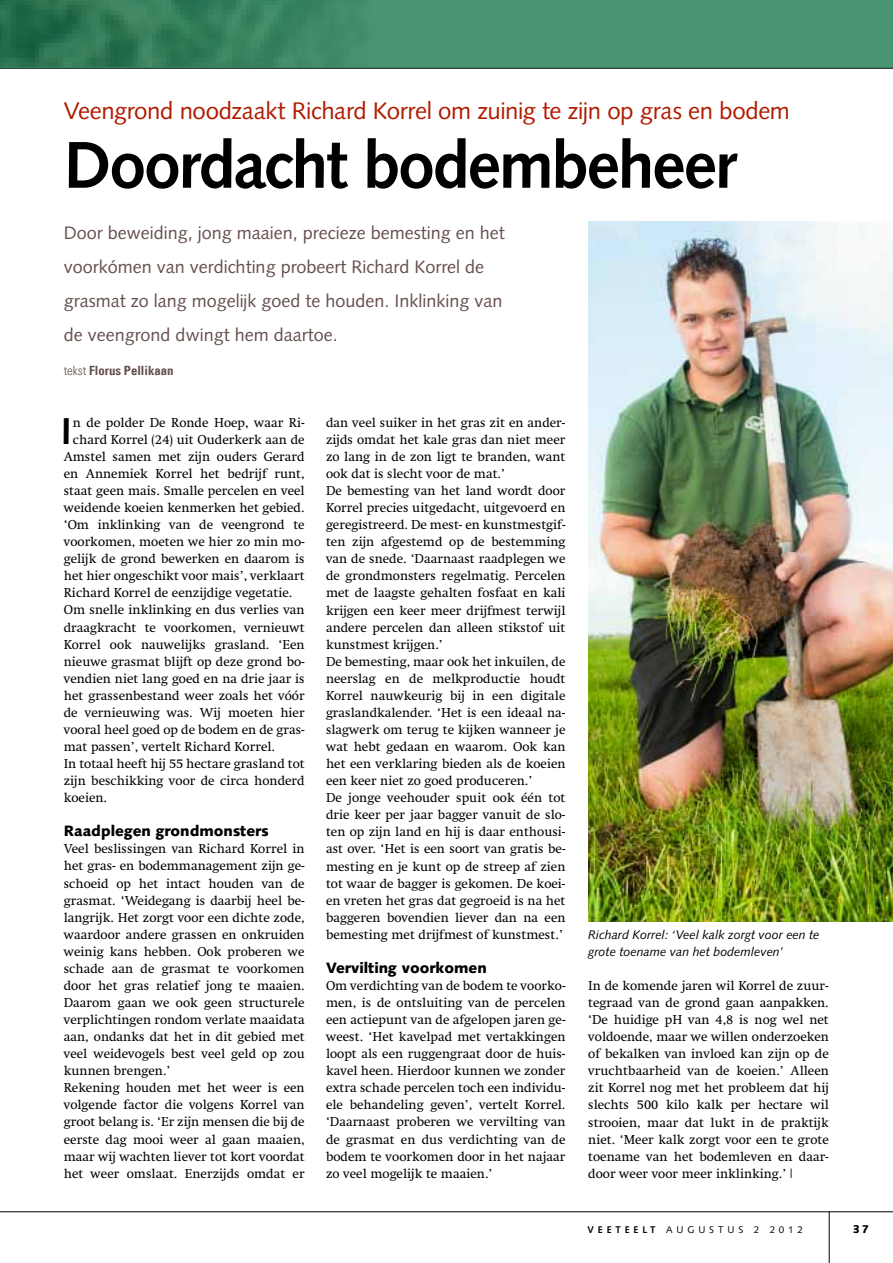
<style>
.page{position:relative;width:893px;height:1263px;background:#fff}
.page>*{position:absolute;margin:0;border:0;box-sizing:border-box;transform-origin:0 0}
.t1{font:700 66px "Syntax LT Pro";letter-spacing:-.03em;color:#000}
.t2{font:700 37.35px "Syntax LT Pro";color:#000}
.t3{font:24px "Syntax LT Pro";letter-spacing:-.015em;color:#b01b00}
.t4{font:18px/34.2px "Syntax LT Pro";color:#654f4d}
.t5{font:900 15px "Syntax LT Pro";color:#000}
.t6{font:13.2px/17.1px "Swift LT Pro";color:#000}
.t7{font:12.75px "Univers Com 67 Bold Cond";color:#654f4d}
.t8{font:italic 12.45px/17.1px "Syntax LT Pro";color:#000}
.t9{font:900 11.25px "Syntax LT Pro";color:#000}
.t10{font:9.75px "Syntax LT Pro";letter-spacing:.4em;color:#000}
.s1{font-family:"Univers Com 47 Light Cond"}
.s2{font-family:"Univers LT Pro 45";font-weight:300}
.s3{font-weight:700}
</style>
<div class="page">
<svg style="left:0;top:1211px;width:893px;height:52px"></svg>
<hr style="left:829px;top:1212px;width:1px;height:51px;background:#000">
<svg style="left:0;top:0;width:893px;height:68px;background:#408968"></svg>
<img style="left:588px;top:222px;width:305px;height:700px">
<h3 class="t3" style="left:64px;top:97px;width:728px">Veengrond noodzaakt Richard Korrel om zuinig te zijn op gras en bodem</h3>
<h1 class="t1" style="left:64px;top:126px;width:675px">Doordacht bodembeheer</h1>
<h3 class="t4" style="left:64px;top:216px;width:442px">Door beweiding, jong maaien, precieze bemesting en het voorkómen van verdichting probeert Richard Korrel de grasmat zo lang mogelijk goed te houden. Inklinking van de veengrond dwingt hem daartoe.</h3>
<p class="t7" style="left:64px;top:363px;width:111px"><span class="s1">tekst</span> Florus Pellikaan</p>
<h2 class="t2" style="left:61px;top:409px;width:12px">I</h2>
<p class="t6" style="left:73px;top:414px;width:233px">n de polder De Ronde Hoep, waar Ri-</p>
<p class="t6" style="left:73px;top:431px;width:233px">chard Korrel (24) uit Ouderkerk aan de</p>
<p class="t6" style="left:64px;top:448px;width:242px">Amstel samen met zijn ouders Gerard</p>
<p class="t6" style="left:64px;top:465px;width:242px">en Annemiek Korrel het bedrijf runt,</p>
<p class="t6" style="left:64px;top:482px;width:242px">staat geen mais. Smalle percelen en veel</p>
<p class="t6" style="left:64px;top:499px;width:242px">weidende koeien kenmerken het gebied.</p>
<p class="t6" style="left:64px;top:516px;width:242px">‘Om inklinking van de veengrond te</p>
<p class="t6" style="left:64px;top:533px;width:242px">voorkomen, moeten we hier zo min mo-</p>
<p class="t6" style="left:64px;top:550px;width:242px">gelijk de grond bewerken en daarom is</p>
<p class="t6" style="left:64px;top:567px;width:242px">het hier ongeschikt voor mais’, verklaart</p>
<p class="t6" style="left:64px;top:584px;width:230px">Richard Korrel de eenzijdige vegetatie.</p>
<p class="t6" style="left:64px;top:601px;width:242px">Om snelle inklinking en dus verlies van</p>
<p class="t6" style="left:64px;top:618px;width:242px">draagkracht te voorkomen, vernieuwt</p>
<p class="t6" style="left:64px;top:635px;width:242px">Korrel ook nauwelijks grasland. ‘Een</p>
<p class="t6" style="left:64px;top:653px;width:242px">nieuwe grasmat blijft op deze grond bo-</p>
<p class="t6" style="left:64px;top:670px;width:242px">vendien niet lang goed en na drie jaar is</p>
<p class="t6" style="left:64px;top:687px;width:242px">het grassenbestand weer zoals het vóór</p>
<p class="t6" style="left:64px;top:704px;width:242px">de vernieuwing was. Wij moeten hier</p>
<p class="t6" style="left:64px;top:721px;width:242px">vooral heel goed op de bodem en de gras-</p>
<p class="t6" style="left:64px;top:738px;width:213px">mat passen’, vertelt Richard Korrel.</p>
<p class="t6" style="left:64px;top:755px;width:242px">In totaal heeft hij 55 hectare grasland tot</p>
<p class="t6" style="left:64px;top:772px;width:242px">zijn beschikking voor de circa honderd</p>
<p class="t6" style="left:64px;top:789px;width:45px">koeien.</p>
<p class="t5" style="left:64px;top:822px;width:206px">Raadplegen grondmonsters</p>
<p class="t6" style="left:64px;top:840px;width:242px">Veel beslissingen van Richard Korrel in het gras- en bodemmanagement zijn ge&shy;schoeid op het intact houden van de grasmat. ‘Weidegang is daarbij heel be&shy;langrijk. Het zorgt voor een dichte zode, waardoor andere grassen en onkruiden weinig kans hebben. Ook proberen we schade aan de grasmat te voorkomen door het gras relatief jong te maaien.<br>Daarom gaan we ook geen structurele verplichtingen rondom verlate maaidata aan, ondanks dat het in dit gebied met veel weidevogels best veel geld op zou kunnen brengen.’<br>Rekening houden met het weer is een volgende factor die volgens Korrel van groot belang is. ‘Er zijn mensen die bij de eerste dag mooi weer al gaan maaien, maar wij wachten liever tot kort voordat het weer omslaat. Enerzijds omdat er</p>
<p class="t6" style="left:326px;top:414px;width:241px">dan veel suiker in het gras zit en ander&shy;zijds omdat het kale gras dan niet meer zo lang in de zon ligt te branden, want ook dat is slecht voor de mat.’<br>De bemesting van het land wordt door Korrel precies uitgedacht, uitgevoerd en geregistreerd. De mest- en kunstmestgif&shy;ten zijn afgestemd op de bestemming van de snede. ‘Daarnaast raadplegen we de grondmonsters regelmatig. Percelen met de laagste gehalten fosfaat en kali krijgen een keer meer drijfmest terwijl andere percelen dan alleen stikstof uit kunstmest krijgen.’<br>De bemesting, maar ook het inkuilen, de neerslag en de melkproductie houdt Korrel nauwkeurig bij in een digitale graslandkalender. ‘Het is een ideaal na&shy;slagwerk om terug te kijken wanneer je wat hebt gedaan en waarom. Ook kan het een verklaring bieden als de koeien een keer niet zo goed produceren.’<br>De jonge veehouder spuit ook één tot drie keer per jaar bagger vanuit de slo&shy;ten op zijn land en hij is daar enthousi&shy;ast over. ‘Het is een soort van gratis be&shy;mesting en je kunt op de streep af zien tot waar de bagger is gekomen. De koei&shy;en vreten het gras dat gegroeid is na het baggeren bovendien liever dan na een bemesting met drijfmest of kunstmest.’</p>
<p class="t5" style="left:326px;top:958px;width:162px">Vervilting voorkomen</p>
<p class="t6" style="left:326px;top:977px;width:241px;text-align:justify">Om verdichting van de bodem te voorko&shy;men, is de ontsluiting van de percelen een actiepunt van de afgelopen jaren ge&shy;weest. ‘Het kavelpad met vertakkingen loopt als een ruggengraat door de huis&shy;kavel heen. Hierdoor kunnen we zonder extra schade percelen toch een individu&shy;ele behandeling geven’, vertelt Korrel. ‘Daarnaast proberen we vervilting van de grasmat en dus verdichting van de bodem te voorkomen door in het najaar zo veel mogelijk te maaien.’</p>
<p class="t6" style="left:588px;top:977px;width:242px;text-align:justify">In de komende jaren wil Korrel de zuur&shy;tegraad van de grond gaan aanpakken. ‘De huidige pH van 4,8 is nog wel net voldoende, maar we willen onderzoeken of bekalken van invloed kan zijn op de vruchtbaarheid van de koeien.’ Alleen zit Korrel nog met het probleem dat hij slechts 500 kilo kalk per hectare wil strooien, maar dat lukt in de praktijk niet. ‘Meer kalk zorgt voor een te grote toename van het bodemleven en daar&shy;door weer voor meer inklinking.’ <span class="s2">l</span></p>
<p class="t8" style="left:588px;top:926px;width:233px">Richard Korrel: ‘Veel kalk zorgt voor een te grote toename van het bodemleven’</p>
<p class="t10" style="left:587px;top:1223px;width:217px"><span class="s3">VEETEELT</span> AUGUSTUS 2 2012</p>
<p class="t9" style="left:853px;top:1222px;width:18px">37</p>
</div>
